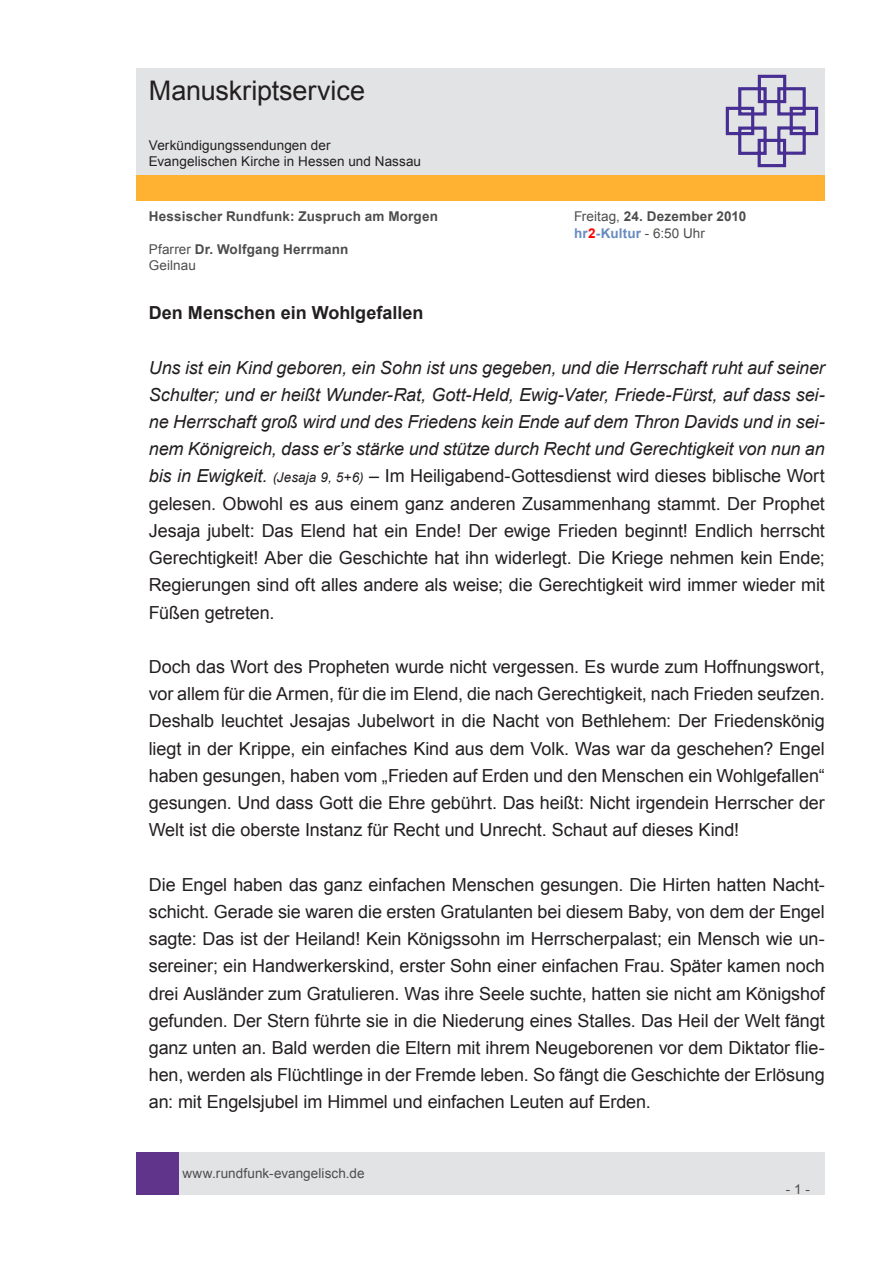
<style>
.page{position:relative;width:893px;height:1263px;background:#fff}
.page>*{position:absolute;margin:0;border:0;box-sizing:border-box;transform-origin:0 0}
.t1{font:27px "Arial";letter-spacing:-.005em;color:#231f20}
.t2{font:18px/27.2px "Arial";letter-spacing:-.005em;color:#231f20;text-align:justify}
.t3{font:700 18px "Arial";color:#231f20}
.t4{font:13.5px/16.2px "Arial";letter-spacing:.005em;color:#4d4d4d}
.t5{font:700 13.5px/16.2px "Arial";letter-spacing:.015em;color:#4d4d4d}
.t6{font:13.5px/16.2px "Arial";letter-spacing:.005em;color:#231f20}
.s1{font-weight:700}
.s2{font-weight:700;color:#688bc0}
.s3{font-weight:700;color:#f00}
.s4{font-weight:400}
.s5{font-style:italic}
.s6{font-style:italic;font-size:13.5px}
</style>
<div class="page">
<div style="left:179px;top:1152px;width:646px;height:43px;background:#e2e3e4"></div>
<div style="left:136px;top:1152px;width:43px;height:43px;background:#5f348a"></div>
<div style="left:136px;top:175px;width:689px;height:26px;background:#ffb132"></div>
<div style="left:136px;top:68px;width:689px;height:106px;background:#e2e3e4"></div>
<svg style="left:725px;top:74px;width:94px;height:94px"></svg>
<h1 class="t1" style="left:149px;top:73px;width:218px">Manuskriptservice</h1>
<p class="t6" style="left:149px;top:137px;width:274px">Verkündigungssendungen der<br>Evangelischen Kirche in Hessen und Nassau</p>
<p class="t5" style="left:149px;top:209px;width:291px">Hessischer Rundfunk: Zuspruch am Morgen</p>
<p class="t4" style="left:574px;top:209px;width:174px">Freitag, <span class="s1">24. Dezember 2010 </span><span class="s2">hr</span><span class="s3">2</span><span class="s2">-Kultur</span> - 6:50 Uhr</p>
<p class="t5" style="left:149px;top:241px;width:201px"><span class="s4">Pfarrer</span> Dr. Wolfgang Herrmann<br><span class="s4">Geilnau</span></p>
<p class="t3" style="left:149px;top:301px;width:276px">Den Menschen ein Wohlgefallen</p>
<p class="t2" style="left:149px;top:354px;width:678px"><span class="s5">Uns ist ein Kind geboren, ein Sohn ist uns gegeben, und die Herrschaft ruht auf seiner Schulter; und er heißt Wunder-Rat, Gott-Held, Ewig-Vater, Friede-Fürst, auf dass sei&shy;ne Herrschaft groß wird und des Friedens kein Ende auf dem Thron Davids und in sei&shy;nem Königreich, dass er’s stärke und stütze durch Recht und Gerechtigkeit von nun an bis in Ewigkeit.</span> <span class="s6">(Jesaja 9, 5+6)</span> – Im Heiligabend-Gottesdienst wird dieses biblische Wort gelesen. Obwohl es aus einem ganz anderen Zusammenhang stammt. Der Prophet Jesaja jubelt: Das Elend hat ein Ende! Der ewige Frieden beginnt! Endlich herrscht Gerechtigkeit! Aber die Geschichte hat ihn widerlegt. Die Kriege nehmen kein Ende; Regierungen sind oft alles andere als weise; die Gerechtigkeit wird immer wieder mit Füßen getreten.</p>
<p class="t2" style="left:149px;top:653px;width:677px">Doch das Wort des Propheten wurde nicht vergessen. Es wurde zum Hoffnungswort, vor allem für die Armen, für die im Elend, die nach Gerechtigkeit, nach Frieden seufzen.<br>Deshalb leuchtet Jesajas Jubelwort in die Nacht von Bethlehem: Der Friedenskönig liegt in der Krippe, ein einfaches Kind aus dem Volk. Was war da geschehen? Engel haben gesungen, haben vom „Frieden auf Erden und den Menschen ein Wohlgefallen“ gesungen. Und dass Gott die Ehre gebührt. Das heißt: Nicht irgendein Herrscher der Welt ist die oberste Instanz für Recht und Unrecht. Schaut auf dieses Kind!</p>
<p class="t2" style="left:149px;top:871px;width:678px">Die Engel haben das ganz einfachen Menschen gesungen. Die Hirten hatten Nacht&shy;schicht. Gerade sie waren die ersten Gratulanten bei diesem Baby, von dem der Engel sagte: Das ist der Heiland! Kein Königssohn im Herrscherpalast; ein Mensch wie un&shy;sereiner; ein Handwerkerskind, erster Sohn einer einfachen Frau. Später kamen noch drei Ausländer zum Gratulieren. Was ihre Seele suchte, hatten sie nicht am Königshof gefunden. Der Stern führte sie in die Niederung eines Stalles. Das Heil der Welt fängt ganz unten an. Bald werden die Eltern mit ihrem Neugeborenen vor dem Diktator flie&shy;hen, werden als Flüchtlinge in der Fremde leben. So fängt die Geschichte der Erlösung an: mit Engelsjubel im Himmel und einfachen Leuten auf Erden.</p>
<p class="t4" style="left:182px;top:1165px;width:184px">www.rundfunk-evangelisch.de</p>
<p class="t4" style="left:786px;top:1181px;width:26px">- 1 -</p>
</div>
